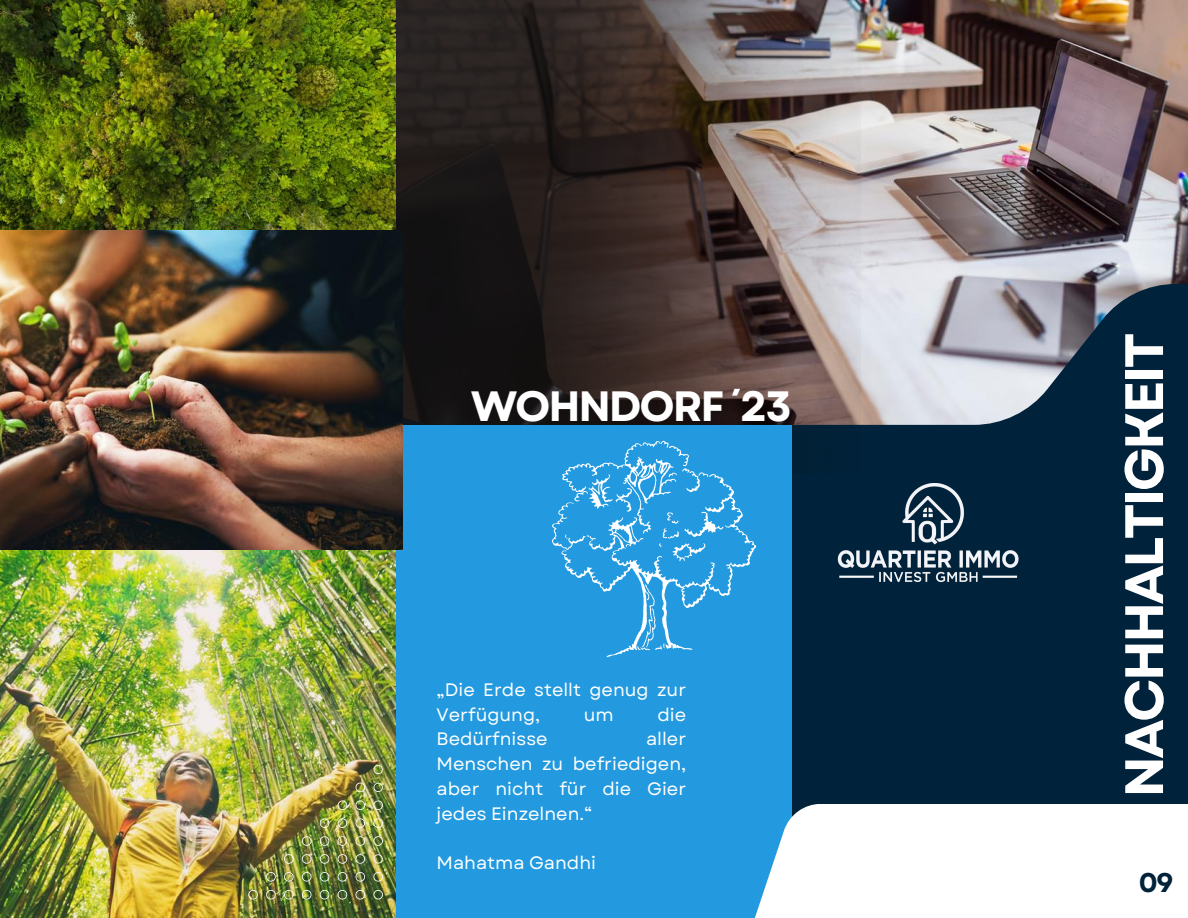
<style>
.page{position:relative;width:1188px;height:918px;background:#00223a}
.page>*{position:absolute;margin:0;border:0;box-sizing:border-box;transform-origin:0 0}
.t1{font:700 54px "Garet";letter-spacing:-.05em;color:#fff}
.t2{font:700 42.3px "Garet";letter-spacing:-.05em;color:#fff}
.t3{font:700 27px "Garet";color:#00223a}
.t4{font:18px/24.8px "Garet";color:#fff}
</style>
<div class="page">
<img style="left:861px;top:0;width:327px;height:425px">
<img style="left:396px;top:0;width:465px;height:425px">
<img style="left:0;top:549px;width:396px;height:369px">
<div style="left:396px;top:425px;width:396px;height:493px;background:#239adf"></div>
<div style="left:746px;top:804px;width:442px;height:114px;background:#fff"></div>
<svg style="left:373px;top:890px;width:10px;height:9px"></svg>
<svg style="left:373px;top:872px;width:10px;height:10px"></svg>
<svg style="left:374px;top:854px;width:9px;height:10px"></svg>
<svg style="left:373px;top:836px;width:10px;height:10px"></svg>
<svg style="left:373px;top:818px;width:10px;height:10px"></svg>
<svg style="left:373px;top:801px;width:10px;height:9px"></svg>
<svg style="left:374px;top:783px;width:9px;height:9px"></svg>
<svg style="left:374px;top:765px;width:9px;height:9px"></svg>
<svg style="left:248px;top:890px;width:10px;height:10px"></svg>
<svg style="left:266px;top:890px;width:10px;height:10px"></svg>
<svg style="left:284px;top:890px;width:10px;height:10px"></svg>
<svg style="left:302px;top:890px;width:9px;height:9px"></svg>
<svg style="left:320px;top:890px;width:9px;height:10px"></svg>
<svg style="left:338px;top:890px;width:9px;height:10px"></svg>
<svg style="left:338px;top:872px;width:9px;height:10px"></svg>
<svg style="left:338px;top:854px;width:9px;height:10px"></svg>
<svg style="left:320px;top:854px;width:9px;height:10px"></svg>
<svg style="left:302px;top:854px;width:9px;height:10px"></svg>
<svg style="left:302px;top:836px;width:9px;height:10px"></svg>
<svg style="left:284px;top:854px;width:10px;height:10px"></svg>
<svg style="left:338px;top:836px;width:9px;height:10px"></svg>
<svg style="left:320px;top:836px;width:9px;height:10px"></svg>
<svg style="left:338px;top:818px;width:9px;height:10px"></svg>
<svg style="left:320px;top:818px;width:9px;height:10px"></svg>
<svg style="left:338px;top:800px;width:9px;height:10px"></svg>
<svg style="left:320px;top:872px;width:9px;height:10px"></svg>
<svg style="left:302px;top:872px;width:9px;height:10px"></svg>
<svg style="left:284px;top:872px;width:10px;height:10px"></svg>
<svg style="left:266px;top:872px;width:10px;height:10px"></svg>
<svg style="left:356px;top:890px;width:9px;height:10px"></svg>
<svg style="left:356px;top:872px;width:9px;height:10px"></svg>
<svg style="left:356px;top:854px;width:9px;height:10px"></svg>
<svg style="left:356px;top:836px;width:9px;height:10px"></svg>
<svg style="left:356px;top:818px;width:9px;height:10px"></svg>
<svg style="left:356px;top:801px;width:9px;height:9px"></svg>
<svg style="left:356px;top:783px;width:9px;height:9px"></svg>
<img style="left:837px;top:484px;width:182px;height:98px">
<img style="left:0;top:0;width:396px;height:231px">
<img style="left:0;top:231px;width:402px;height:318px">
<svg style="left:552px;top:441px;width:204px;height:216px"></svg>
<p class="t2" style="left:471px;top:376px;width:323px">WOHNDORF ´23</p>
<p class="t4" style="left:437px;top:677px;width:251px">„Die Erde stellt genug zur<br>Verfügung,</p>
<p class="t4" style="left:584px;top:702px;width:31px">um</p>
<p class="t4" style="left:657px;top:702px;width:30px">die</p>
<p class="t4" style="left:437px;top:727px;width:112px">Bedürfnisse</p>
<p class="t4" style="left:437px;top:727px;width:251px;text-align:justify;text-indent:209px">aller Menschen zu befriedigen, aber nicht für die Gier jedes Einzelnen.“</p>
<p class="t4" style="left:437px;top:851px;width:161px">Mahatma Gandhi</p>
<p class="t1" style="left:1105px;top:798px;width:466px;rotate:-90deg">NACHHALTIGKEIT</p>
<p class="t3" style="left:1139px;top:863px;width:36px">09</p>
</div>
